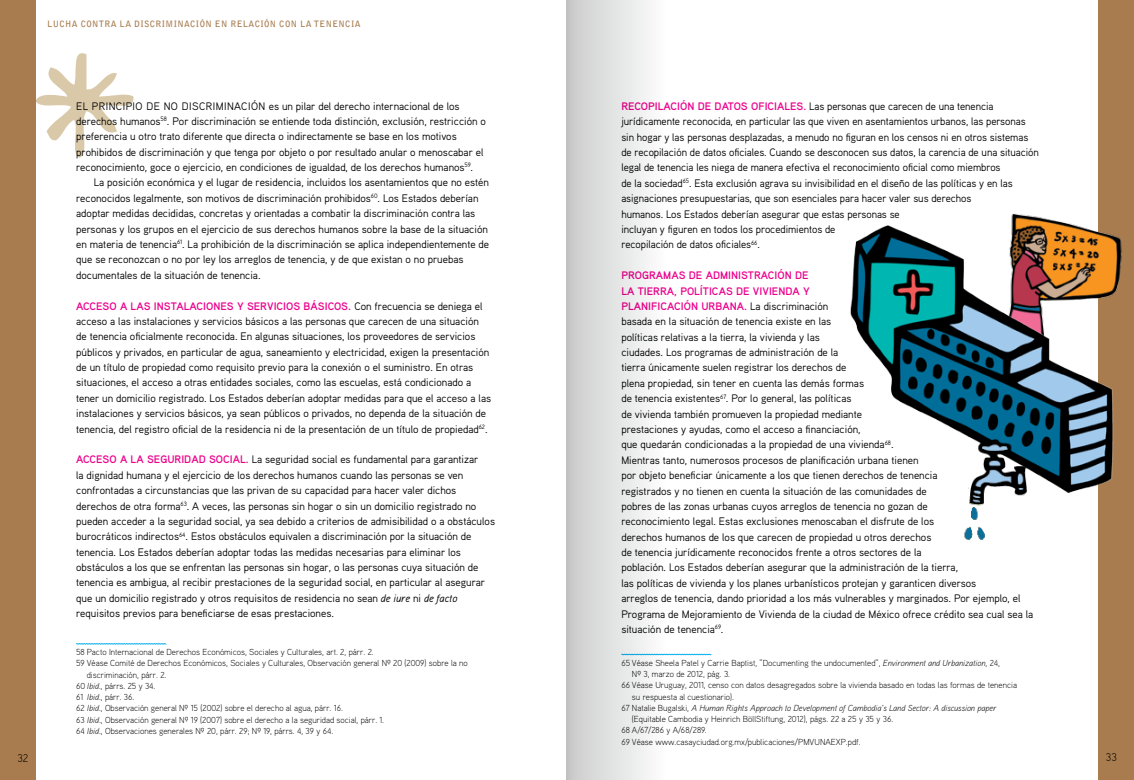
<style>
.page{position:relative;width:1134px;height:780px;background:#fff}
.page>*{position:absolute;margin:0;border:0;box-sizing:border-box;transform-origin:0 0}
.t1{font:300 11.25px "Aaux";color:#000}
.t2{font:10.88px/15.4px "Aaux";color:#000}
.t3{font:700 10.88px "Aaux";color:#ec008c}
.t4{font:300 8.75px "Aaux";color:#000}
.t5{font:italic 300 8.75px "Aaux";color:#000}
.t6{font:700 8.75px "Bell Gothic Std";letter-spacing:.04em;color:#a87c4f}
.s1{font-weight:700;color:#ec008c}
.s2{font-style:italic}
.s3{font-style:normal}
</style>
<div class="page">
<div style="left:1098px;top:0;width:36px;height:780px;background:#a87c4f"></div>
<img style="left:1011px;top:213px;width:111px;height:79px">
<svg style="left:35px;top:47px;width:99px;height:111px"></svg>
<svg style="left:76px;top:643px;width:90px;height:1px"></svg>
<svg style="left:665px;top:654px;width:47px;height:1px"></svg>
<div style="left:0;top:0;width:35px;height:780px;background:#a87c4f"></div>
<img style="left:850px;top:224px;width:265px;height:270px">
<img style="left:961px;top:439px;width:65px;height:101px">
<div style="left:567px;top:0;width:98px;height:780px;background:linear-gradient(to right,#cacacb,#fcfdfe)"></div>
<p class="t6" style="left:47px;top:19px;width:315px">LUCHA CONTRA LA DISCRIMINACIÓN EN RELACIÓN CON LA TENENCIA</p>
<p class="t2" style="left:76px;top:98px;width:411px;text-indent:175px">ón es un pilar del derecho internacional de los derechos humanos<sup>58</sup>. Por discriminación se entiende toda distinción, exclusión, restricción o preferencia u otro trato diferente que directa o indirectamente se base en los motivos prohibidos de discriminación y que tenga por objeto o por resultado anular o menoscabar el reconocimiento, goce o ejercicio, en condiciones de igualdad, de los derechos humanos<sup>59</sup>.</p>
<p class="t2" style="left:76px;top:175px;width:414px;text-indent:18px">La posición económica y el lugar de residencia, incluidos los asentamientos que no estén reconocidos legalmente, son motivos de discriminación prohibidos<sup>60</sup>. Los Estados deberían adoptar medidas decididas, concretas y orientadas a combatir la discriminación contra las personas y los grupos en el ejercicio de sus derechos humanos sobre la base de la situación en materia de tenencia<sup>61</sup>. La prohibición de la discriminación se aplica independientemente de que se reconozcan o no por ley los arreglos de tenencia, y de que existan o no pruebas documentales de la situación de tenencia.</p>
<p class="t2" style="left:76px;top:298px;width:416px"><span class="s1">ACCESO A LAS I NSTALACIONES Y SERVICIOS BÁSICOS.</span> Con frecuencia se deniega el acceso a las instalaciones y servicios básicos a las personas que carecen de una situación de tenencia oficialmente reconocida. En algunas situaciones, los proveedores de servicios públicos y privados, en particular de agua, saneamiento y electricidad, exigen la presentación de un título de propiedad como requisito previo para la conexión o el suministro. En otras situaciones, el acceso a otras entidades sociales, como las escuelas, está condicionado a tener un domicilio registrado. Los Estados deberían adoptar medidas para que el acceso a las instalaciones y servicios básicos, ya sean públicos o privados, no dependa de la situación de tenencia, del registro oficial de la residencia ni de la presentación de un título de propiedad<sup>62</sup>.</p>
<p class="t3" style="left:76px;top:452px;width:112px">ACCESO A LA SEGURIDAD</p>
<p class="t2" style="left:76px;top:98px;width:23px">El principio</p>
<p class="t2" style="left:146px;top:98px;width:42px">denodiscriminaci</p>
<p class="t2" style="left:76px;top:451px;width:420px;text-indent:133px"><span class="s1">SOCIAL.</span> La seguridad social es fundamental para garantizar<br>la dignidad humana y el ejercicio de los derechos humanos cuando las personas se ven confrontadas a circunstancias que las privan de su capacidad para hacer valer dichos derechos de otra forma<sup>63</sup>. A veces, las personas sin hogar o sin un domicilio registrado no pueden acceder a la seguridad social, ya sea debido a criterios de admisibilidad o a obstáculos burocráticos indirectos<sup>64</sup>. Estos obstáculos equivalen a discriminación por la situación de tenencia. Los Estados deberían adoptar todas las medidas necesarias para eliminar los obstáculos a los que se enfrentan las personas sin hogar, o las personas cuya situación de tenencia es ambigua, al recibir prestaciones de la seguridad social, en particular al asegurar que un domicilio registrado y otros requisitos de residencia no sean <span class="s2">de iure</span> ni <span class="s2">de facto </span>requisitos previos para beneficiarse de esas prestaciones.</p>
<p class="t4" style="left:76px;top:646px;width:299px">58 Pacto Internacional de Derechos Económicos, Sociales y Culturales, art. 2, párr. 2.</p>
<p class="t4" style="left:76px;top:657px;width:393px">59 Véase Comité de Derechos Económicos, Sociales y Culturales, Observación general Nº 20 (2009) sobre la no</p>
<p class="t4" style="left:87px;top:669px;width:81px">discriminación, párr. 2.</p>
<p class="t4" style="left:76px;top:680px;width:81px">60 <span class="s2">Ibid.</span>, párrs. 25 y 34.</p>
<p class="t4" style="left:76px;top:691px;width:60px">61 <span class="s2">Ibid.</span>, párr. 36.</p>
<p class="t4" style="left:76px;top:702px;width:268px">62 <span class="s2">Ibid.</span>, Observación general Nº 15 (2002) sobre el derecho al agua, párr. 16.</p>
<p class="t4" style="left:76px;top:714px;width:309px">63 <span class="s2">Ibid</span>., Observación general Nº 19 (2007) sobre el derecho a la seguridad social, párr. 1.</p>
<p class="t4" style="left:76px;top:725px;width:259px">64 <span class="s2">Ibid</span>., Observaciones generales Nº 20, párr. 29; Nº 19, párrs. 4, 39 y 64.</p>
<p class="t3" style="left:621px;top:99px;width:34px">RECOPILA</p>
<p class="t3" style="left:671px;top:99px;width:110px">CIÓN DE DATOS OFICIALE</p>
<p class="t2" style="left:621px;top:98px;width:419px;text-indent:175px"><span class="s1">S.</span> Las personas que carecen de una tenencia jurídicamente reconocida, en particular las que viven en asentamientos urbanos, las personas sin hogar y las personas desplazadas, a menudo no figuran en los censos ni en otros sistemas de recopilación de datos oficiales. Cuando se desconocen sus datos, la carencia de una situación legal de tenencia les niega de manera efectiva el reconocimiento oficial como miembros<br>de la sociedad<sup>65</sup>. Esta exclusión agrava su invisibilidad en el diseño de las políticas y en las asignaciones presupuestarias, que son esenciales para hacer valer sus derechos<br>humanos. Los Estados deberían asegurar que estas personas se<br>incluyan y figuren en todos los procedimientos de<br>recopilación de datos oficiales<sup>66</sup>.</p>
<p class="t3" style="left:621px;top:268px;width:44px">PROGRAMA</p>
<p class="t3" style="left:679px;top:268px;width:35px">S DE ADMI</p>
<p class="t2" style="left:621px;top:267px;width:413px;text-indent:110px"><span class="s1">NISTRACIÓN DE<br>LA TIERRA, POLÍTICAS DE VIVIENDA Y<br>PLANIFICACIÓN URBANA.</span> La discriminación<br>basada en la situación de tenencia existe en las<br>políticas relativas a la tierra, la vivienda y las<br>ciudades. Los programas de administración de la<br>tierra únicamente suelen registrar los derechos de<br>plena propiedad, sin tener en cuenta las demás formas<br>de tenencia existentes<sup>67</sup>. Por lo general, las políticas<br>de vivienda también promueven la propiedad mediante<br>prestaciones y ayudas, como el acceso a financiación,<br>que quedarán condicionadas a la propiedad de una vivienda<sup>68</sup>.<br>Mientras tanto, numerosos procesos de planificación urbana tienen<br>por objeto beneficiar únicamente a los que tienen derechos de tenencia<br>registrados y no tienen en cuenta la situación de las comunidades de<br>pobres de las zonas urbanas cuyos arreglos de tenencia no gozan de<br>reconocimiento legal. Estas exclusiones menoscaban el disfrute de los<br>derechos humanos de los que carecen de propiedad u otros derechos<br>de tenencia jurídicamente reconocidos frente a otros sectores de la<br>población. Los Estados deberían asegurar que la administración de la tierra,<br>las políticas de vivienda y los planes urbanísticos protejan y garanticen diversos<br>arreglos de tenencia, dando prioridad a los más vulnerables y marginados. Por ejemplo, el Programa de Mejoramiento de Vivienda de la ciudad de México ofrece crédito sea cual sea la situación de tenencia<sup>69</sup>.</p>
<p class="t4" style="left:621px;top:657px;width:380px">65 Véase Sheela Patel y Carrie Baptist, “Documenting the undocumented”, <span class="s2">Environment and Urbanization</span>, 24,</p>
<p class="t4" style="left:632px;top:668px;width:100px">Nº 3, marzo de 2012, pág. 3.</p>
<p class="t4" style="left:621px;top:679px;width:397px">66 Véase Uruguay, 2011, censo con datos desagregados sobre la vivienda basado en todas las formas de tenencia</p>
<p class="t4" style="left:632px;top:691px;width:104px">su respuesta al cuestionario).</p>
<p class="t5" style="left:621px;top:702px;width:377px"><span class="s3">67 Natalie Bugalski,</span> A Human Rights Approach to Development of Cambodia’s Land Sector: A discussion paper</p>
<p class="t4" style="left:632px;top:713px;width:263px">(Equitable Cambodia y Heinrich BöllStiftung, 2012), págs. 22 a 25 y 35 y 36.</p>
<p class="t4" style="left:621px;top:724px;width:87px">68 A/67/286 y A/68/289.</p>
<p class="t4" style="left:621px;top:736px;width:241px">69 Véase www.casayciudad.org.mx/publicaciones/PMVUNAEXP.pdf.</p>
<p class="t1" style="left:17px;top:751px;width:12px">32</p>
<p class="t1" style="left:1106px;top:750px;width:12px">33</p>
</div>
